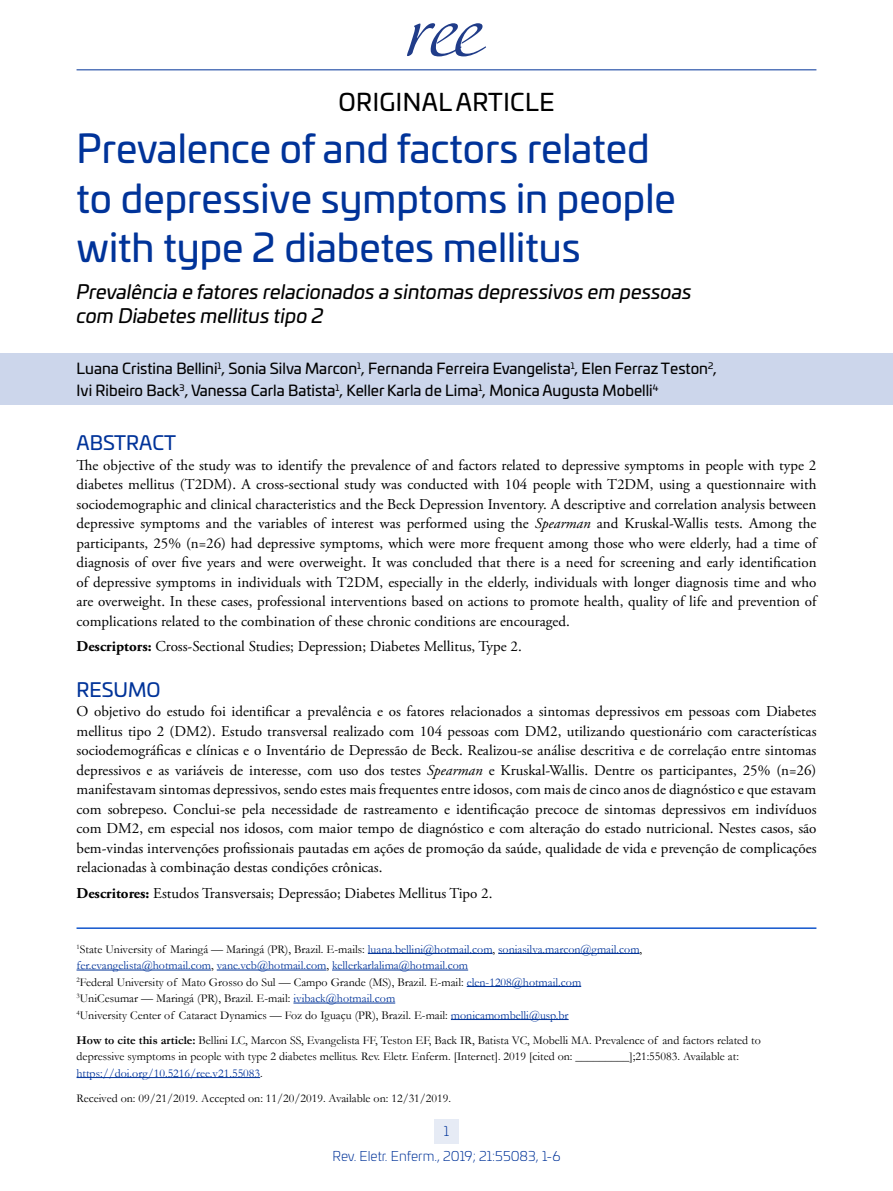
<style>
.page{position:relative;width:893px;height:1191px;background:#fff}
.page>*{position:absolute;margin:0;border:0;box-sizing:border-box;transform-origin:0 0}
.t1{font:39px/49.5px "Univia Pro";color:#039}
.t2{font:24px "Univia Pro";letter-spacing:.02em;color:#000}
.t3{font:italic 19.5px/24px "Univia Pro";color:#000}
.t4{font:19.5px "Univia Pro";color:#039}
.t5{font:15px/19.5px "Adobe Garamond Pro";color:#000;text-align:justify}
.t6{font:15px/22.5px "Univia Pro";color:#000}
.t7{font:300 13.5px "Univia Pro";color:#039}
.t8{font:12px/16.5px "Garamond";color:#000}
.s1{font-style:italic}
.s2{font-weight:700}
.s3{color:#039}
</style>
<div class="page">
<div style="left:434px;top:1118px;width:25px;height:25px;background:#e6ebf5"></div>
<div style="left:0;top:353px;width:893px;height:52px;background:#ccd6eb"></div>
<hr style="left:77px;top:69px;width:739px;height:1px;background:#039">
<hr style="left:368px;top:953px;width:125px;height:1px;background:#039">
<hr style="left:498px;top:953px;width:142px;height:1px;background:#039">
<hr style="left:77px;top:969px;width:134px;height:1px;background:#039">
<hr style="left:217px;top:969px;width:109px;height:1px;background:#039">
<hr style="left:332px;top:969px;width:136px;height:1px;background:#039">
<hr style="left:467px;top:986px;width:114px;height:1px;background:#039">
<hr style="left:293px;top:1002px;width:102px;height:1px;background:#039">
<hr style="left:451px;top:1019px;width:118px;height:1px;background:#039">
<hr style="left:77px;top:1077px;width:183px;height:1px;background:#039">
<hr style="left:77px;top:927px;width:739px;height:2px;background:#15c">
<svg style="left:407px;top:23px;width:79px;height:33px"></svg>
<h2 class="t2" style="left:338px;top:84px;width:218px">ORIGINAL ARTICLE</h2>
<h1 class="t1" style="left:77px;top:122px;width:601px">Prevalence of and factors related to depressive symptoms in people with type 2 diabetes mellitus</h1>
<h3 class="t3" style="left:77px;top:279px;width:616px">Prevalência e fatores relacionados a sintomas depressivos em pessoas com Diabetes mellitus tipo 2</h3>
<p class="t6" style="left:77px;top:356px;width:642px">Luana Cristina Bellini<sup>1</sup>, Sonia Silva Marcon<sup>1</sup>, Fernanda Ferreira Evangelista<sup>1</sup>, Elen Ferraz Teston<sup>2</sup>,<br>Ivi Ribeiro Back<sup>3</sup>, Vanessa Carla Batista<sup>1</sup>, Keller Karla de Lima<sup>1</sup>, Monica Augusta Mobelli<sup>4</sup></p>
<h3 class="t4" style="left:77px;top:428px;width:101px">ABSTRACT</h3>
<p class="t5" style="left:77px;top:456px;width:741px">The objective of the study was to identify the prevalence of and factors related to depressive symptoms in people with type 2 diabetes mellitus (T2DM). A cross-sectional study was conducted with 104 people with T2DM, using a questionnaire with sociodemographic and clinical characteristics and the Beck Depression Inventory. A descriptive and correlation analysis between depressive symptoms and the variables of interest was performed using the <span class="s1">Spearman</span> and Kruskal-Wallis tests. Among the participants, 25% (n=26) had depressive symptoms, which were more frequent among those who were elderly, had a time of diagnosis of over five years and were overweight. It was concluded that there is a need for screening and early identification of depressive symptoms in individuals with T2DM, especially in the elderly, individuals with longer diagnosis time and who are overweight. In these cases, professional interventions based on actions to promote health, quality of life and prevention of complications related to the combination of these chronic conditions are encouraged.</p>
<p class="t5" style="left:77px;top:637px;width:447px"><span class="s2">Descriptors:</span> Cross-Sectional Studies; Depression; Diabetes Mellitus, Type 2.</p>
<h3 class="t4" style="left:77px;top:675px;width:86px">RESUMO</h3>
<p class="t5" style="left:77px;top:702px;width:741px">O objetivo do estudo foi identificar a prevalência e os fatores relacionados a sintomas depressivos em pessoas com Diabetes mellitus tipo 2 (DM2). Estudo transversal realizado com 104 pessoas com DM2, utilizando questionário com características sociodemográficas e clínicas e o Inventário de Depressão de Beck. Realizou-se análise descritiva e de correlação entre sintomas depressivos e as variáveis de interesse, com uso dos testes <span class="s1">Spearman</span> e Kruskal-Wallis. Dentre os participantes, 25% (n=26) manifestavam sintomas depressivos, sendo estes mais frequentes entre idosos, com mais de cinco anos de diagnóstico e que estavam com sobrepeso. Conclui-se pela necessidade de rastreamento e identificação precoce de sintomas depressivos em indivíduos com DM2, em especial nos idosos, com maior tempo de diagnóstico e com alteração do estado nutricional. Nestes casos, são bem‑vindas intervenções profissionais pautadas em ações de promoção da saúde, qualidade de vida e prevenção de complicações relacionadas à combinação destas condições crônicas.</p>
<p class="t5" style="left:77px;top:883px;width:417px"><span class="s2">Descritores:</span> Estudos Transversais; Depressão; Diabetes Mellitus Tipo 2.</p>
<p class="t8" style="left:77px;top:940px;width:567px"><sup>1</sup>State University of Maringá — Maringá (PR), Brazil. E-mails: <span class="s3">luana.bellini@hotmail.com</span>, <span class="s3">soniasilva.marcon@gmail.com</span>, <span class="s3">fer.evangelista@hotmail.com</span>, <span class="s3">vane.vcb@hotmail.com</span>, <span class="s3">kellerkarlalima@hotmail.com<br></span><sup>2</sup>Federal University of Mato Grosso do Sul — Campo Grande (MS), Brazil. E-mail: <span class="s3">elen-1208@hotmail.com </span><sup>3</sup>UniCesumar — Maringá (PR), Brazil. E-mail: <span class="s3">iviback@hotmail.com<br></span><sup>4</sup>University Center of Cataract Dynamics — Foz do Iguaçu (PR), Brazil. E-mail: <span class="s3">monicamombelli@usp.br</span></p>
<p class="t8" style="left:77px;top:1031px;width:686px"><span class="s2">How to cite this article:</span> Bellini LC, Marcon SS, Evangelista FF, Teston EF, Back IR, Batista VC, Mobelli MA. Prevalence of and factors related to depressive symptoms in people with type 2 diabetes mellitus. Rev. Eletr. Enferm. [Internet]. 2019 [cited on: _________];21:55083. Available at: <span class="s3">https://doi.org/10.5216/ree.v21.55083</span>.</p>
<p class="t8" style="left:77px;top:1089px;width:376px">Received on: 09/21/2019. Accepted on: 11/20/2019. Available on: 12/31/2019.</p>
<p class="t7" style="left:444px;top:1122px;width:7px">1</p>
<p class="t7" style="left:333px;top:1146px;width:229px">Rev. Eletr. Enferm., 2019; 21:55083, 1-6</p>
</div>
